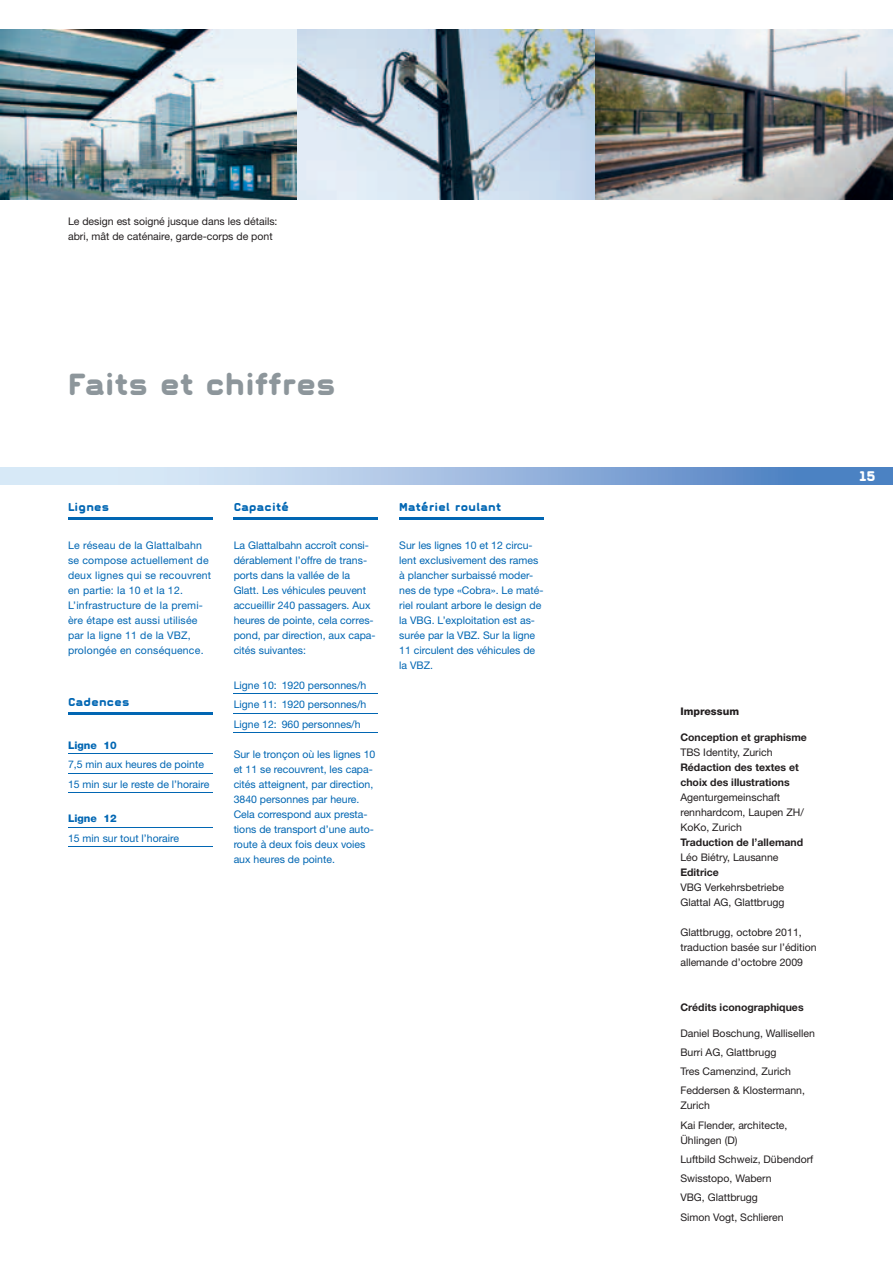
<style>
.page{position:relative;width:893px;height:1263px;background:#fff}
.page>*{position:absolute;margin:0;border:0;box-sizing:border-box;transform-origin:0 0}
.t1{font:900 36px "VBG";color:#8d969b}
.t2{font:900 16.5px "VBG";color:#fff}
.t3{font:900 13.5px "VBG";letter-spacing:.02em;color:#0166b3}
.t4{font:10.5px/15px "Helvetica Neue LT";color:#0166b3}
.t5{font:10.5px/19.2px "Helvetica Neue LT";color:#231f20}
.t6{font:10.5px/15px "Helvetica Neue LT";letter-spacing:.02em;color:#0166b3}
.t7{font:700 10.5px/15px "Helvetica Neue LT";color:#231f20}
.t8{font:800 10.5px "Helvetica Neue LT";color:#0166b3}
.t9{font:800 10.5px "Helvetica Neue LT";letter-spacing:.005em;color:#231f20}
</style>
<div class="page">
<svg style="left:0;top:468px;width:893px;height:17px;background:#9dbbe0"></svg>
<hr style="left:68px;top:518px;width:144px;height:2px;background:#0166b3">
<hr style="left:68px;top:713px;width:144px;height:2px;background:#0166b3">
<hr style="left:68px;top:754px;width:144px;height:1px;background:#0166b3">
<hr style="left:68px;top:773px;width:144px;height:1px;background:#0166b3">
<hr style="left:68px;top:793px;width:144px;height:1px;background:#0166b3">
<hr style="left:68px;top:827px;width:144px;height:1px;background:#0166b3">
<hr style="left:68px;top:847px;width:144px;height:1px;background:#0166b3">
<hr style="left:234px;top:518px;width:144px;height:2px;background:#0166b3">
<hr style="left:234px;top:694px;width:144px;height:1px;background:#0166b3">
<hr style="left:234px;top:713px;width:144px;height:1px;background:#0166b3">
<hr style="left:234px;top:733px;width:144px;height:1px;background:#0166b3">
<hr style="left:399px;top:518px;width:145px;height:2px;background:#0166b3">
<img style="left:0;top:30px;width:893px;height:170px">
<p class="t5" style="left:68px;top:214px;width:211px;line-height:15px">Le design est soigné jusque dans les détails: abri, mât de caténaire, garde-corps de pont</p>
<h1 class="t1" style="left:68px;top:365px;width:269px">Faits et chiffres</h1>
<p class="t3" style="left:68px;top:500px;width:43px">Lignes</p>
<p class="t6" style="left:68px;top:538px;width:145px">Le réseau de la Glattalbahn se compose actuellement de deux lignes qui se recouvrent en partie: la 10 et la 12.<br>L’infrastructure de la premi&shy;ère étape est aussi utilisée par la ligne 11 de la VBZ, prolongée en conséquence.</p>
<p class="t3" style="left:68px;top:695px;width:63px">Cadences</p>
<p class="t8" style="left:68px;top:739px;width:50px">Ligne 10</p>
<p class="t4" style="left:68px;top:754px;width:143px;line-height:19.5px">7,5 min aux heures de pointe<br>15 min sur le reste de l’horaire</p>
<p class="t8" style="left:68px;top:812px;width:50px">Ligne 12</p>
<p class="t4" style="left:68px;top:830px;width:113px">15 min sur tout l’horaire</p>
<p class="t3" style="left:234px;top:500px;width:57px">Capacité</p>
<p class="t4" style="left:234px;top:538px;width:143px">La Glattalbahn accroît consi&shy;dérablement l’offre de trans&shy;ports dans la vallée de la<br>Glatt. Les véhicules peuvent accueillir 240 passagers. Aux heures de pointe, cela corres&shy;pond, par direction, aux capa&shy;cités suivantes:</p>
<p class="t4" style="left:234px;top:675px;width:134px;line-height:19.5px;text-align:justify">Ligne 10: 1920 personnes/h Ligne 11: 1920 personnes/h Ligne 12: 960 personnes/h</p>
<p class="t4" style="left:234px;top:746px;width:143px">Sur le tronçon où les lignes 10 et 11 se recouvrent, les capa&shy;cités atteignent, par direction,<br>3840 personnes par heure.<br>Cela correspond aux presta&shy;tions de transport d’une auto&shy;route à deux fois deux voies aux heures de pointe.</p>
<p class="t3" style="left:399px;top:500px;width:103px">Matériel roulant</p>
<p class="t4" style="left:399px;top:538px;width:146px">Sur les lignes 10 et 12 circu&shy;lent exclusivement des rames à plancher surbaissé moder&shy;nes de type «Cobra». Le maté&shy;riel roulant arbore le design de la VBG. L’exploitation est as&shy;surée par la VBZ. Sur la ligne<br>11 circulent des véhicules de la VBZ.</p>
<h2 class="t2" style="left:859px;top:467px;width:18px">15</h2>
<p class="t9" style="left:680px;top:705px;width:60px">Impressum</p>
<p class="t7" style="left:680px;top:729px;width:128px">Conception et graphisme</p>
<p class="t5" style="left:680px;top:742px;width:94px">TBS Identity, Zurich</p>
<p class="t7" style="left:680px;top:759px;width:120px">Rédaction des textes et choix des illustrations</p>
<p class="t5" style="left:680px;top:789px;width:125px;line-height:15px">Agenturgemeinschaft rennhardcom, Laupen ZH/<br>KoKo, Zurich</p>
<p class="t7" style="left:680px;top:834px;width:124px">Traduction de l’allemand</p>
<p class="t5" style="left:680px;top:847px;width:100px">Léo Biétry, Lausanne</p>
<p class="t7" style="left:680px;top:864px;width:40px">Editrice</p>
<p class="t5" style="left:680px;top:879px;width:106px;line-height:15px">VBG Verkehrsbetriebe<br>Glattal AG, Glattbrugg</p>
<p class="t5" style="left:680px;top:924px;width:138px;line-height:15px">Glattbrugg, octobre 2011, traduction basée sur l’édition allemande d’octobre 2009</p>
<p class="t7" style="left:680px;top:999px;width:125px">Crédits iconographiques</p>
<p class="t5" style="left:680px;top:1023px;width:136px">Daniel Boschung, Wallisellen<br>Burri AG, Glattbrugg<br>Tres Camenzind, Zurich<br>Feddersen &amp; Klostermann,</p>
<p class="t5" style="left:680px;top:1096px;width:109px">Zurich<br>Kai Flender, architecte,</p>
<p class="t5" style="left:680px;top:1130px;width:135px">Ühlingen (D)<br>Luftbild Schweiz, Dübendorf<br>Swisstopo, Wabern<br>VBG, Glattbrugg<br>Simon Vogt, Schlieren</p>
</div>
